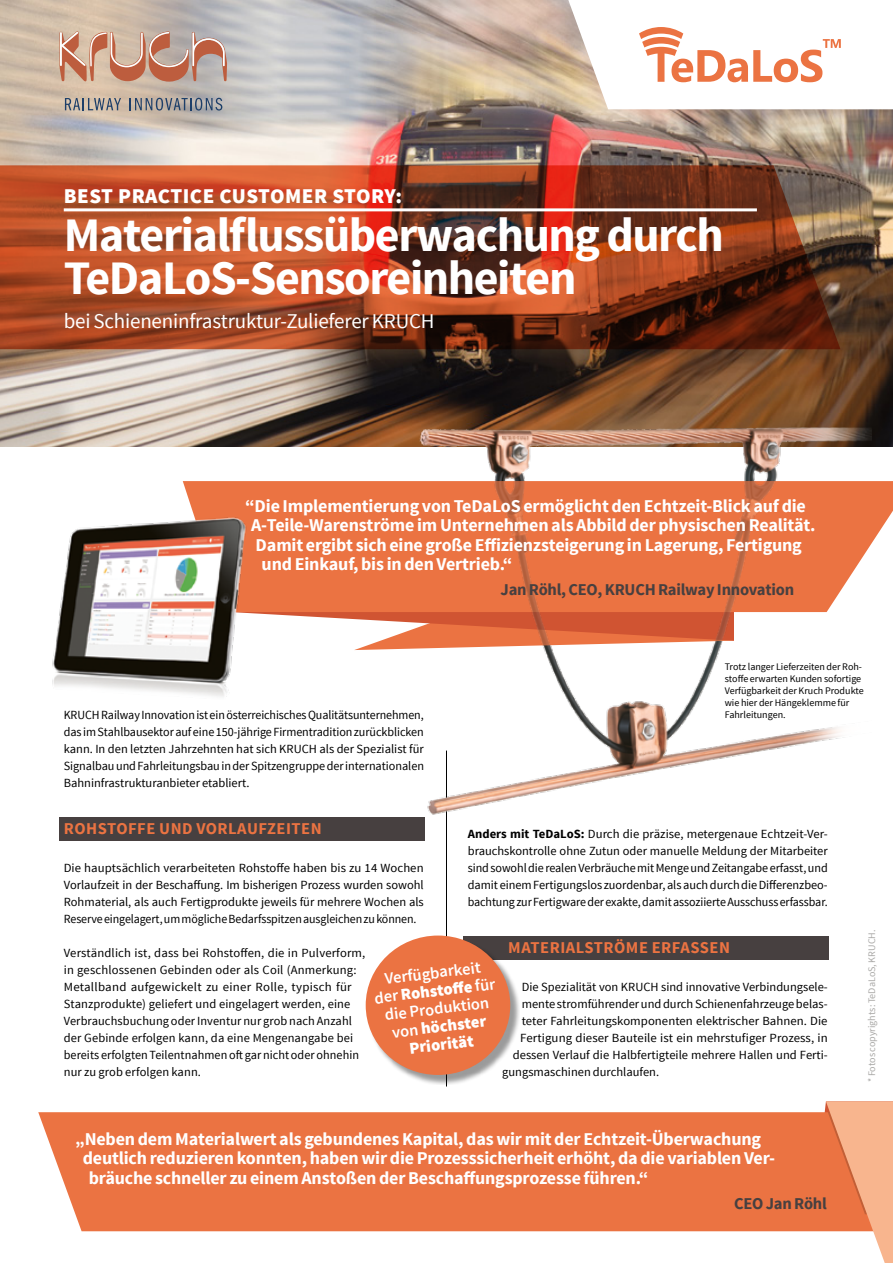
<style>
.page{position:relative;width:893px;height:1263px;background:#fff}
.page>*{position:absolute;margin:0;border:0;box-sizing:border-box;transform-origin:0 0}
.t1{font:700 48px/43.5px "Source Sans Pro";letter-spacing:-.03em;color:#fff}
.t2{font:21px "Source Sans Pro";letter-spacing:-.01em;color:#fff}
.t3{font:900 21px "Source Sans Pro";letter-spacing:.015em;color:#fff}
.t4{font:700 18px "Source Sans Pro";letter-spacing:-.01em;color:#fff}
.t5{font:600 16.5px/18px "Source Sans Pro";color:#fff;text-align:center}
.t6{font:700 16.5px "Source Sans Pro";letter-spacing:.03em;color:#eb7342}
.t7{font:700 16.5px "Source Sans Pro";letter-spacing:-.015em;color:#474040}
.t8{font:12.45px/17px "Source Sans Pro";color:#000;text-align:justify}
.t9{font:12.45px/17px "Source Sans Pro";color:#000;text-align:justify;scale:.96 1}
.t10{font:10.05px/12px "Source Sans Pro";color:#000}
.t11{font:10.05px "Source Sans Pro";color:#a9a8a6}
.s1{font-weight:700}
.s2{font-weight:900}
</style>
<div class="page">
<img style="left:0;top:0;width:893px;height:446px">
<svg style="left:568px;top:0;width:325px;height:109px"></svg>
<div style="left:38px;top:1112px;width:776px;height:119px;background:#eb7342"></div>
<hr style="left:446px;top:750px;width:1px;height:336px;background:#000">
<svg style="left:0;top:165px;width:840px;height:184px;background:#954023"></svg>
<div style="left:463px;top:936px;width:366px;height:23px;background:#474040"></div>
<div style="left:60px;top:817px;width:365px;height:23px;background:#474040"></div>
<svg style="left:60px;top:31px;width:167px;height:51px;background:#c69c89"></svg>
<svg style="left:65px;top:98px;width:56px;height:12px"></svg>
<svg style="left:130px;top:98px;width:92px;height:13px"></svg>
<img style="left:407px;top:345px;width:465px;height:496px">
<svg style="left:261px;top:612px;width:130px;height:29px"></svg>
<div style="left:183px;top:481px;width:208px;height:131px;background:#eb7342"></div>
<hr style="left:64px;top:208px;width:693px;height:3px;background:#fff">
<div style="left:366px;top:936px;width:154px;height:149px;background:#000;opacity:.4"></div>
<div style="left:366px;top:935px;width:144px;height:140px;background:#eb7342;border-radius:50%"></div>
<svg style="left:814px;top:1101px;width:79px;height:162px"></svg>
<img style="left:52px;top:492px;width:209px;height:205px">
<img style="left:391px;top:481px;width:502px;height:168px">
<h2 class="t3" style="left:64px;top:182px;width:340px">BEST PRACTICE CUSTOMER STORY:</h2>
<h1 class="t1" style="left:64px;top:215px;width:661px">Materialflussüberwachung durch<br>TeDaLoS-Sensoreinheiten</h1>
<h2 class="t2" style="left:64px;top:308px;width:372px">bei Schieneninfrastruktur-Zulieferer KRUCH</h2>
<h3 class="t4" style="left:245px;top:494px;width:562px">“Die Implementierung von TeDaLoS ermöglicht den Echtzeit-Blick auf die</h3>
<h3 class="t4" style="left:251px;top:513px;width:566px">A-Teile-Warenströme im Unternehmen als Abbild der physischen Realität.</h3>
<h3 class="t4" style="left:256px;top:533px;width:548px">Damit ergibt sich eine große Effizienzsteigerung in Lagerung, Fertigung</h3>
<h3 class="t4" style="left:262px;top:552px;width:252px">und Einkauf, bis in den Vertrieb.“</h3>
<h3 class="t7" style="left:500px;top:579px;width:295px">Jan Röhl, CEO, KRUCH Railway Innovation</h3>
<p class="t10" style="left:725px;top:661px;width:141px">Trotz langer Lieferzeiten der Roh&shy;stoffe erwarten Kunden sofortige<br>Verfügbarkeit der Kruch Produkte wie hier der Hängeklemme für<br>Fahrleitungen.</p>
<p class="t9" style="left:64px;top:706px;width:377px">KRUCH Railway Innovation ist ein österreichisches Qualitätsunternehmen, das im Stahlbausektor auf eine 150-jährige Firmentradition zurückblicken kann. In den letzten Jahrzehnten hat sich KRUCH als der Spezialist für Signalbau und Fahrleitungsbau in der Spitzengruppe der internationalen Bahninfrastrukturanbieter etabliert.</p>
<h3 class="t6" style="left:64px;top:818px;width:259px">ROHSTOFFE UND VORLAUFZEITEN</h3>
<p class="t8" style="left:64px;top:859px;width:362px">Die hauptsächlich verarbeiteten Rohstoffe haben bis zu 14 Wochen Vorlaufzeit in der Beschaffung. Im bisherigen Prozess wurden sowohl Rohmaterial, als auch Fertigprodukte jeweils für mehrere Wochen als Reserve eingelagert, um mögliche Bedarfsspitzen ausgleichen zu können.</p>
<p class="t8" style="left:64px;top:944px;width:303px;text-align:left">Verständlich ist, dass bei Rohstoffen, die in Pulverform, in geschlossenen Gebinden oder als Coil (Anmerkung:<br>Metallband aufgewickelt zu einer Rolle, typisch für Stanzprodukte) geliefert und eingelagert werden, eine Verbrauchsbuchung oder Inventur nur grob nach Anzahl der Gebinde erfolgen kann, da eine Mengenangabe bei bereits erfolgten Teilentnahmen oft gar nicht oder ohnehin nur zu grob erfolgen kann.</p>
<p class="t8" style="left:468px;top:825px;width:362px"><span class="s1">Anders mit TeDaLoS:</span> Durch die präzise, metergenaue Echtzeit-Ver&shy;brauchskontrolle ohne Zutun oder manuelle Meldung der Mitarbeiter sind sowohl die realen Verbräuche mit Menge und Zeitangabe erfasst, und damit einem Fertigungslos zuordenbar, als auch durch die Differenzbeo&shy;bachtung zur Fertigware der exakte, damit assoziierte Ausschuss erfassbar.</p>
<h3 class="t6" style="left:508px;top:937px;width:223px">MATERIALSTRÖME ERFASSEN</h3>
<p class="t8" style="left:522px;top:978px;width:308px">Die Spezialität von KRUCH sind innovative Verbindungsele-</p>
<p class="t8" style="left:522px;top:995px;width:308px">mente stromführender und durch Schienenfahrzeuge belas-</p>
<p class="t8" style="left:522px;top:1012px;width:307px">teter Fahrleitungskomponenten elektrischer Bahnen. Die</p>
<p class="t8" style="left:520px;top:1029px;width:309px">Fertigung dieser Bauteile ist ein mehrstufiger Prozess, in</p>
<p class="t8" style="left:513px;top:1046px;width:317px">dessen Verlauf die Halbfertigteile mehrere Hallen und Ferti-</p>
<p class="t8" style="left:502px;top:1063px;width:158px">gungsmaschinen durchlaufen.</p>
<p class="t11" style="left:865px;top:1082px;width:154px;rotate:-90deg">* Fotos copyrights: TeDaLoS, KRUCH.</p>
<h3 class="t5" style="left:371px;top:972px;width:123px;rotate:-7deg">Verfügbarkeit der <span class="s2">Rohstoffe</span> für die Produktion von <span class="s2">höchster<br>Priorität</span></h3>
<h3 class="t4" style="left:75px;top:1127px;width:687px">„Neben dem Materialwert als gebundenes Kapital, das wir mit der Echtzeit-Überwachung</h3>
<h3 class="t4" style="left:83px;top:1146px;width:694px">deutlich reduzieren konnten, haben wir die Prozesssicherheit erhöht, da die variablen Ver-</h3>
<h3 class="t4" style="left:89px;top:1166px;width:561px">bräuche schneller zu einem Anstoßen der Beschaffungsprozesse führen.“</h3>
<h3 class="t7" style="left:734px;top:1193px;width:94px">CEO Jan Röhl</h3>
</div>
